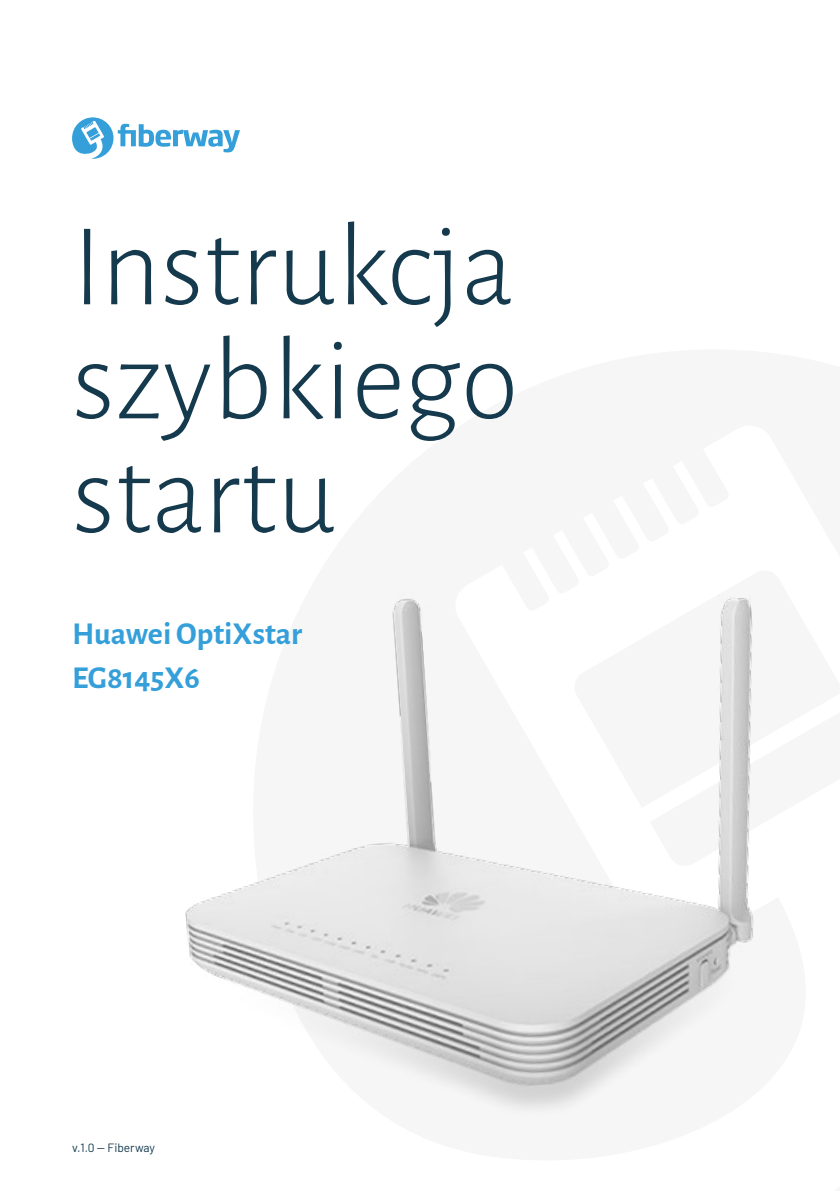
<style>
.page{position:relative;width:840px;height:1191px;background:#fff}
.page>*{position:absolute;margin:0;border:0;box-sizing:border-box;transform-origin:0 0}
.t1{font:300 118px/114px "Alegreya Sans";color:#153a4e;text-align:justify}
.t2{font:700 32px/44px "Alegreya Sans";color:#359fda}
.t3{font:12px "Barlow";color:#153a4e}
</style>
<div class="page">
<img style="left:185px;top:592px;width:569px;height:524px">
<svg style="left:72px;top:117px;width:168px;height:42px"></svg>
<p class="t1" style="left:72px;top:205px;width:448px">Instrukcja szybkiego startu</p>
<p class="t2" style="left:72px;top:610px;width:231px">Huawei OptiXstar<br>EG8145X6</p>
<p class="t3" style="left:72px;top:1139px;width:84px">v.1.0 — Fiberway</p>
</div>
